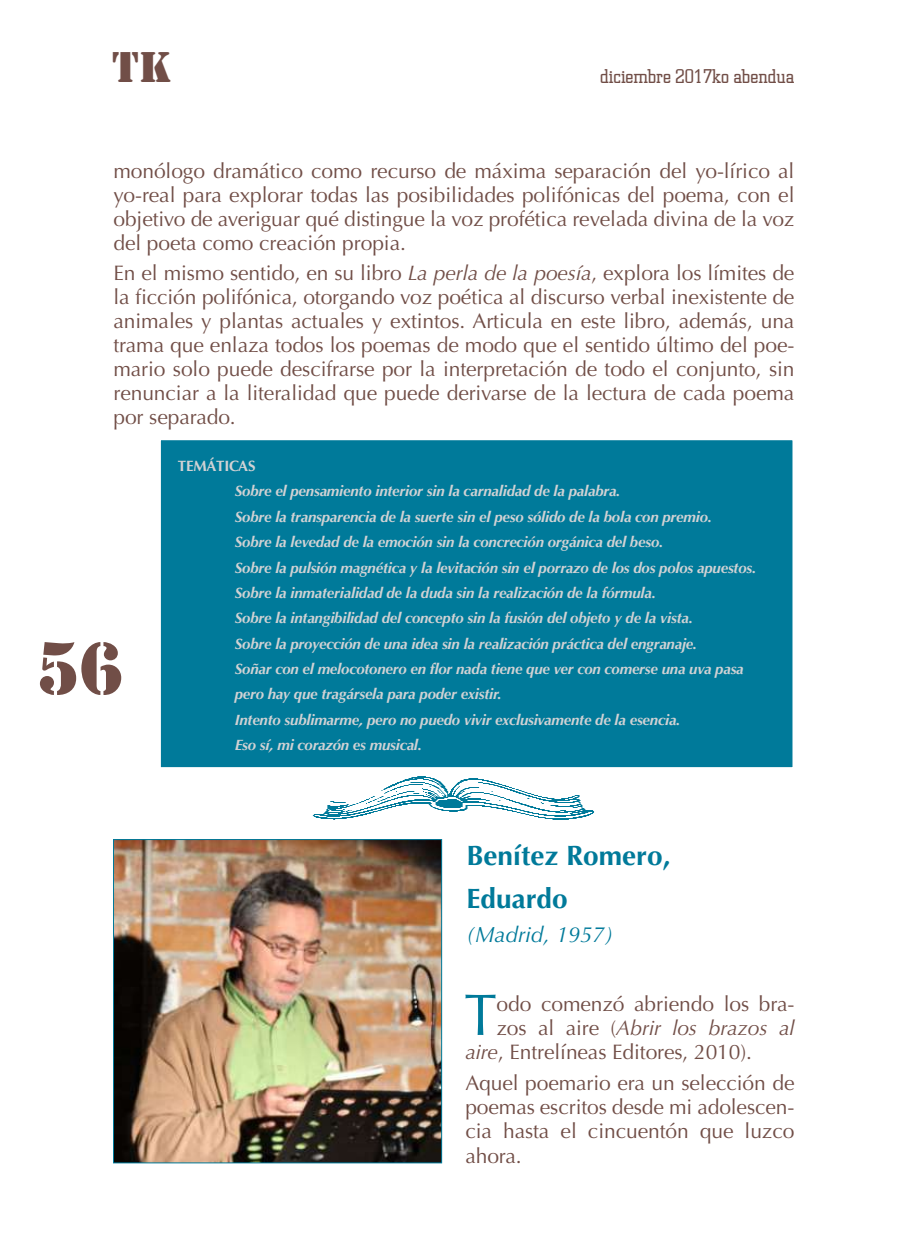
<style>
.page{position:relative;width:908px;height:1248px;background:#fff}
.page>*{position:absolute;margin:0;border:0;box-sizing:border-box;transform-origin:0 0}
.t1{font:68px "Stencil Std";color:#714e47}
.t2{font:58.8px "Optima";color:#007a9a}
.t3{font:40px "Stencil Std";color:#714e47}
.t4{font:700 28px/42.2px "Optima";color:#007a9a}
.t5{font:italic 22px "Optima";color:#007a9a}
.t6{font:21px/24px "Optima";letter-spacing:-.005em;color:#714e47;text-align:justify}
.t7{font:italic 21px "Optima";letter-spacing:-.005em;color:#714e47}
.t8{font:300 20px "Square Slabserif 711 BT";color:#714e47}
.t9{font:italic 700 15px/25.4px "Optima";letter-spacing:-.015em;color:#d1d2d4}
.t10{font:700 15px "Optima";letter-spacing:-.015em;color:#d1d2d4}
.s1{font-style:italic}
.s2{font-style:normal}
</style>
<div class="page">
<div style="left:160px;top:439px;width:633px;height:329px;background:#007a9a"></div>
<div style="left:159px;top:438px;width:635px;height:331px;border:2px solid #fff"></div>
<img style="left:115px;top:841px;width:325px;height:320px">
<div style="left:113px;top:839px;width:329px;height:324px;border:1px solid #007a9a"></div>
<img style="left:312px;top:776px;width:282px;height:44px">
<h3 class="t3" style="left:112px;top:42px;width:61px">TK</h3>
<p class="t8" style="left:600px;top:64px;width:196px">diciembre 2017ko abendua</p>
<p class="t6" style="left:113px;top:159px;width:682px">monólogo dramático como recurso de máxima separación del yo-lírico al yo-real para explorar todas las posibilidades polifónicas del poema, con el objetivo de averiguar qué distingue la voz profética revelada divina de la voz del poeta como creación propia.</p>
<p class="t6" style="left:113px;top:261px;width:682px">En el mismo sentido, en su libro <span class="s1">La perla de la poesía</span>, explora los límites de la ficción polifónica, otorgando voz poética al discurso verbal inexistente de animales y plantas actuales y extintos. Articula en este libro, además, una trama que enlaza todos los poemas de modo que el sentido último del poe&shy;mario solo puede descifrarse por la interpretación de todo el conjunto, sin renunciar a la literalidad que puede derivarse de la lectura de cada poema por separado.</p>
<p class="t10" style="left:178px;top:457px;width:79px">TEMÁTICAS</p>
<p class="t9" style="left:234px;top:478px;width:523px">Sobre el pensamiento interior sin la carnalidad de la palabra.<br>Sobre la transparencia de la suerte sin el peso sólido de la bola con premio.<br>Sobre la levedad de la emoción sin la concreción orgánica del beso.<br>Sobre la pulsión magnética y la levitación sin el porrazo de los dos polos apuestos.<br>Sobre la inmaterialidad de la duda sin la realización de la fórmula.<br>Sobre la intangibilidad del concepto sin la fusión del objeto y de la vista.<br>Sobre la proyección de una idea sin la realización práctica del engranaje.<br>Soñar con el melocotonero en flor nada tiene que ver con comerse una uva pasa pero hay que tragársela para poder existir.<br>Intento sublimarme, pero no puedo vivir exclusivamente de la esencia.<br>Eso sí, mi corazón es musical.</p>
<h1 class="t1" style="left:37px;top:624px;width:87px">56</h1>
<h3 class="t4" style="left:466px;top:835px;width:205px">Benítez Romero,<br>Eduardo</h3>
<p class="t5" style="left:466px;top:922px;width:148px">(Madrid, 1957)</p>
<h2 class="t2" style="left:464px;top:980px;width:34px">T</h2>
<p class="t6" style="left:496px;top:991px;width:299px">odo comenzó abriendo los bra-</p>
<p class="t7" style="left:496px;top:1015px;width:299px"><span class="s2">zos al aire (</span>Abrir los brazos al</p>
<p class="t6" style="left:465px;top:1040px;width:288px"><span class="s1">aire</span>, Entrelíneas Editores, 2010).</p>
<p class="t6" style="left:465px;top:1070px;width:330px">Aquel poemario era un selección de poemas escritos desde mi adolescen&shy;cia hasta el cincuentón que luzco ahora.</p>
</div>
